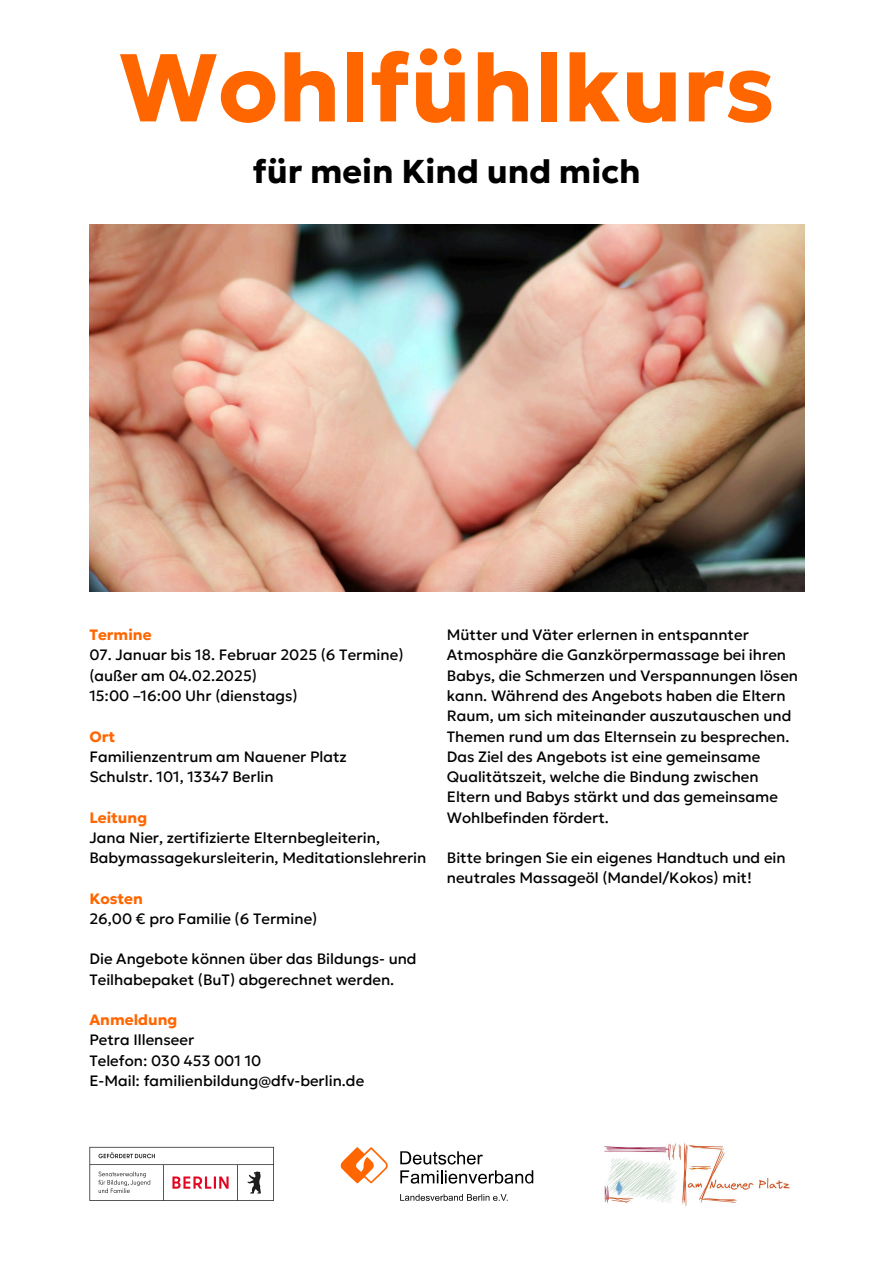
<style>
.page{position:relative;width:894px;height:1264px;background:#fff}
.page>*{position:absolute;margin:0;border:0;box-sizing:border-box;transform-origin:0 0}
.t1{font:700 96px "Geologica";color:#f60}
.t2{font:700 33px "Geologica";color:#000}
.t3{font:15px/20.2px "Geologica";color:#000}
.t4{font:700 15px "Geologica";color:#f60}
</style>
<div class="page">
<svg style="left:340px;top:1147px;width:48px;height:36px"></svg>
<svg style="left:400px;top:1151px;width:82px;height:13px"></svg>
<svg style="left:400px;top:1170px;width:133px;height:13px"></svg>
<svg style="left:400px;top:1194px;width:107px;height:6px"></svg>
<svg style="left:89px;top:1146px;width:185px;height:54px"></svg>
<img style="left:89px;top:225px;width:715px;height:367px">
<img style="left:604px;top:1143px;width:186px;height:63px">
<p class="t1" style="left:118px;top:28px;width:657px">Wohlfühlkurs</p>
<p class="t2" style="left:253px;top:151px;width:389px">für mein Kind und mich</p>
<p class="t4" style="left:89px;top:625px;width:64px">Termine</p>
<p class="t3" style="left:89px;top:645px;width:315px">07. Januar bis 18. Februar 2025 (6 Termine)</p>
<p class="t3" style="left:89px;top:665px;width:169px">(außer am 04.02.2025)</p>
<p class="t3" style="left:89px;top:685px;width:210px">15:00 –16:00 Uhr (dienstags)</p>
<p class="t4" style="left:89px;top:727px;width:27px">Ort</p>
<p class="t3" style="left:89px;top:746px;width:259px">Familienzentrum am Nauener Platz</p>
<p class="t3" style="left:89px;top:766px;width:186px">Schulstr. 101, 13347 Berlin</p>
<p class="t4" style="left:89px;top:808px;width:58px">Leitung</p>
<p class="t3" style="left:89px;top:827px;width:338px">Jana Nier, zertifizierte Elternbegleiterin,<br>Babymassagekursleiterin, Meditationslehrerin</p>
<p class="t4" style="left:89px;top:889px;width:55px">Kosten</p>
<p class="t3" style="left:89px;top:908px;width:229px">26,00 € pro Familie (6 Termine)</p>
<p class="t3" style="left:89px;top:949px;width:329px">Die Angebote können über das Bildungs- und<br>Teilhabepaket (BuT) abgerechnet werden.</p>
<p class="t4" style="left:89px;top:1010px;width:88px">Anmeldung</p>
<p class="t3" style="left:89px;top:1030px;width:106px">Petra Illenseer</p>
<p class="t3" style="left:89px;top:1050px;width:173px">Telefon: 030 453 001 10</p>
<p class="t3" style="left:89px;top:1070px;width:276px">E-Mail: familienbildung@dfv-berlin.de</p>
<h2 class="t3" style="left:446px;top:625px;width:353px">Mütter und Väter erlernen in entspannter Atmosphäre die Ganzkörpermassage bei ihren Babys, die Schmerzen und Verspannungen lösen kann. Während des Angebots haben die Eltern Raum, um sich miteinander auszutauschen und Themen rund um das Elternsein zu besprechen.<br>Das Ziel des Angebots ist eine gemeinsame Qualitätszeit, welche die Bindung zwischen Eltern und Babys stärkt und das gemeinsame Wohlbefinden fördert.</h2>
<p class="t3" style="left:446px;top:847px;width:340px">Bitte bringen Sie ein eigenes Handtuch und ein neutrales Massageöl (Mandel/Kokos) mit!</p>
</div>
